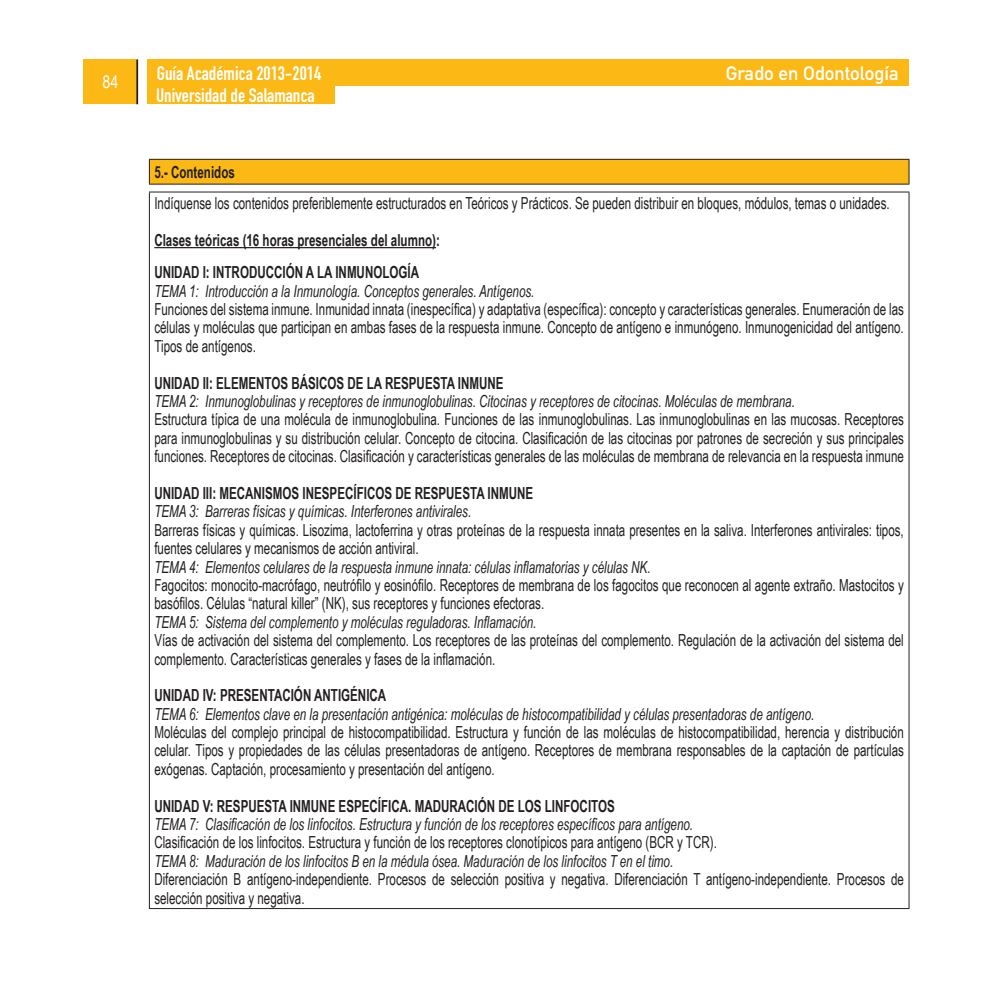
<style>
.page{position:relative;width:993px;height:993px;background:#fff}
.page>*{position:absolute;margin:0;border:0;box-sizing:border-box;transform-origin:0 0}
.t1{font:19.25px "DIN Engschrift Alternate";color:#fff}
.t2{font:19.25px "DIN Mittelschrift";color:#fff}
.t3{font:17.5px "Arial Narrow";color:#fff}
.t4{font:16.62px/18.4px "Arial Narrow";color:#231f20;scale:.85 1}
.t5{font:italic 16.62px "Arial Narrow";color:#231f20;scale:.85 1}
.t6{font:700 16.62px "Arial Narrow";color:#231f20;scale:.85 1}
</style>
<div class="page">
<div style="left:83px;top:60px;width:55px;height:44px;background:#fcb814"></div>
<hr style="left:136px;top:60px;width:2px;height:44px;background:#231f20">
<div style="left:147px;top:60px;width:187px;height:44px;background:#fcb814"></div>
<div style="left:147px;top:60px;width:761px;height:26px;background:#fcb814"></div>
<div style="left:149px;top:159px;width:759px;height:25px;background:#fcb814"></div>
<hr style="left:149px;top:159px;width:760px;height:1px;background:#231f20">
<svg style="left:149px;top:160px;width:1px;height:24px"></svg>
<svg style="left:908px;top:160px;width:1px;height:24px"></svg>
<hr style="left:149px;top:184px;width:760px;height:1px;background:#231f20">
<hr style="left:149px;top:191px;width:760px;height:1px;background:#231f20">
<hr style="left:149px;top:192px;width:1px;height:715px;background:#231f20">
<hr style="left:908px;top:192px;width:1px;height:715px;background:#231f20">
<hr style="left:149px;top:907px;width:760px;height:1px;background:#231f20">
<hr style="left:154px;top:247px;width:282px;height:1px;background:#231f20">
<p class="t3" style="left:102px;top:69px;width:17px">84</p>
<p class="t1" style="left:157px;top:62px;width:166px">Guía Académica 2013-2014</p>
<p class="t2" style="left:725px;top:62px;width:174px">Grado en Odontología</p>
<p class="t1" style="left:156px;top:84px;width:160px">Universidad de Salamanca</p>
<p class="t6" style="left:154px;top:159px;width:96px">5.- Contenidos</p>
<p class="t4" style="left:154px;top:193px;width:866px">Indíquense los contenidos preferiblemente estructurados en Teóricos y Prácticos. Se pueden distribuir en bloques, módulos, temas o unidades.</p>
<p class="t6" style="left:154px;top:227px;width:337px">Clases teóricas (16 horas presenciales del alumno):</p>
<p class="t6" style="left:154px;top:260px;width:313px">UNIDAD I: INTRODUCCIÓN A LA INMUNOLOGÍA</p>
<p class="t5" style="left:154px;top:279px;width:448px">TEMA 1: Introducción a la Inmunología. Conceptos generales. Antígenos.</p>
<p class="t4" style="left:154px;top:299px;width:883px;text-align:justify">Funciones del sistema inmune. Inmunidad innata (inespecífica) y adaptativa (específica): concepto y características generales. Enumeración de las células y moléculas que participan en ambas fases de la respuesta inmune. Concepto de antígeno e inmunógeno. Inmunogenicidad del antígeno.<br>Tipos de antígenos.</p>
<p class="t6" style="left:154px;top:370px;width:412px">UNIDAD II: ELEMENTOS BÁSICOS DE LA RESPUESTA INMUNE</p>
<p class="t5" style="left:154px;top:389px;width:755px">TEMA 2: Inmunoglobulinas y receptores de inmunoglobulinas. Citocinas y receptores de citocinas. Moléculas de membrana.</p>
<p class="t4" style="left:154px;top:409px;width:883px;text-align:justify">Estructura típica de una molécula de inmunoglobulina. Funciones de las inmunoglobulinas. Las inmunoglobulinas en las mucosas. Receptores para inmunoglobulinas y su distribución celular. Concepto de citocina. Clasificación de las citocinas por patrones de secreción y sus principales funciones. Receptores de citocinas. Clasificación y características generales de las moléculas de membrana de relevancia en la respuesta inmune</p>
<p class="t6" style="left:154px;top:480px;width:447px">UNIDAD III: MECANISMOS INESPECÍFICOS DE RESPUESTA INMUNE</p>
<p class="t5" style="left:154px;top:499px;width:374px">TEMA 3: Barreras físicas y químicas. Interferones antivirales.</p>
<p class="t4" style="left:154px;top:520px;width:883px">Barreras físicas y químicas. Lisozima, lactoferrina y otras proteínas de la respuesta innata presentes en la saliva. Interferones antivirales: tipos, fuentes celulares y mecanismos de acción antiviral.</p>
<p class="t5" style="left:154px;top:555px;width:585px">TEMA 4: Elementos celulares de la respuesta inmune innata: células inflamatorias y células NK.</p>
<p class="t4" style="left:154px;top:575px;width:883px">Fagocitos: monocito-macrófago, neutrófilo y eosinófilo. Receptores de membrana de los fagocitos que reconocen al agente extraño. Mastocitos y basófilos. Células “natural killer” (NK), sus receptores y funciones efectoras.</p>
<p class="t5" style="left:154px;top:610px;width:451px">TEMA 5: Sistema del complemento y moléculas reguladoras. Inflamación.</p>
<p class="t4" style="left:154px;top:630px;width:882px">Vías de activación del sistema del complemento. Los receptores de las proteínas del complemento. Regulación de la activación del sistema del complemento. Características generales y fases de la inflamación.</p>
<p class="t6" style="left:154px;top:682px;width:274px">UNIDAD IV: PRESENTACIÓN ANTIGÉNICA</p>
<p class="t5" style="left:154px;top:702px;width:777px">TEMA 6: Elementos clave en la presentación antigénica: moléculas de histocompatibilidad y células presentadoras de antígeno.</p>
<p class="t4" style="left:154px;top:722px;width:883px;text-align:justify">Moléculas del complejo principal de histocompatibilidad. Estructura y función de las moléculas de histocompatibilidad, herencia y distribución celular. Tipos y propiedades de las células presentadoras de antígeno. Receptores de membrana responsables de la captación de partículas exógenas. Captación, procesamiento y presentación del antígeno.</p>
<p class="t6" style="left:154px;top:792px;width:543px">UNIDAD V: RESPUESTA INMUNE ESPECÍFICA. MADURACIÓN DE LOS LINFOCITOS</p>
<p class="t5" style="left:154px;top:812px;width:635px">TEMA 7: Clasificación de los linfocitos. Estructura y función de los receptores específicos para antígeno.</p>
<p class="t4" style="left:154px;top:832px;width:663px">Clasificación de los linfocitos. Estructura y función de los receptores clonotípicos para antígeno (BCR y TCR).</p>
<p class="t5" style="left:154px;top:849px;width:611px">TEMA 8: Maduración de los linfocitos B en la médula ósea. Maduración de los linfocitos T en el timo.</p>
<p class="t4" style="left:154px;top:869px;width:883px">Diferenciación B antígeno-independiente. Procesos de selección positiva y negativa. Diferenciación T antígeno-independiente. Procesos de selección positiva y negativa.</p>
</div>
